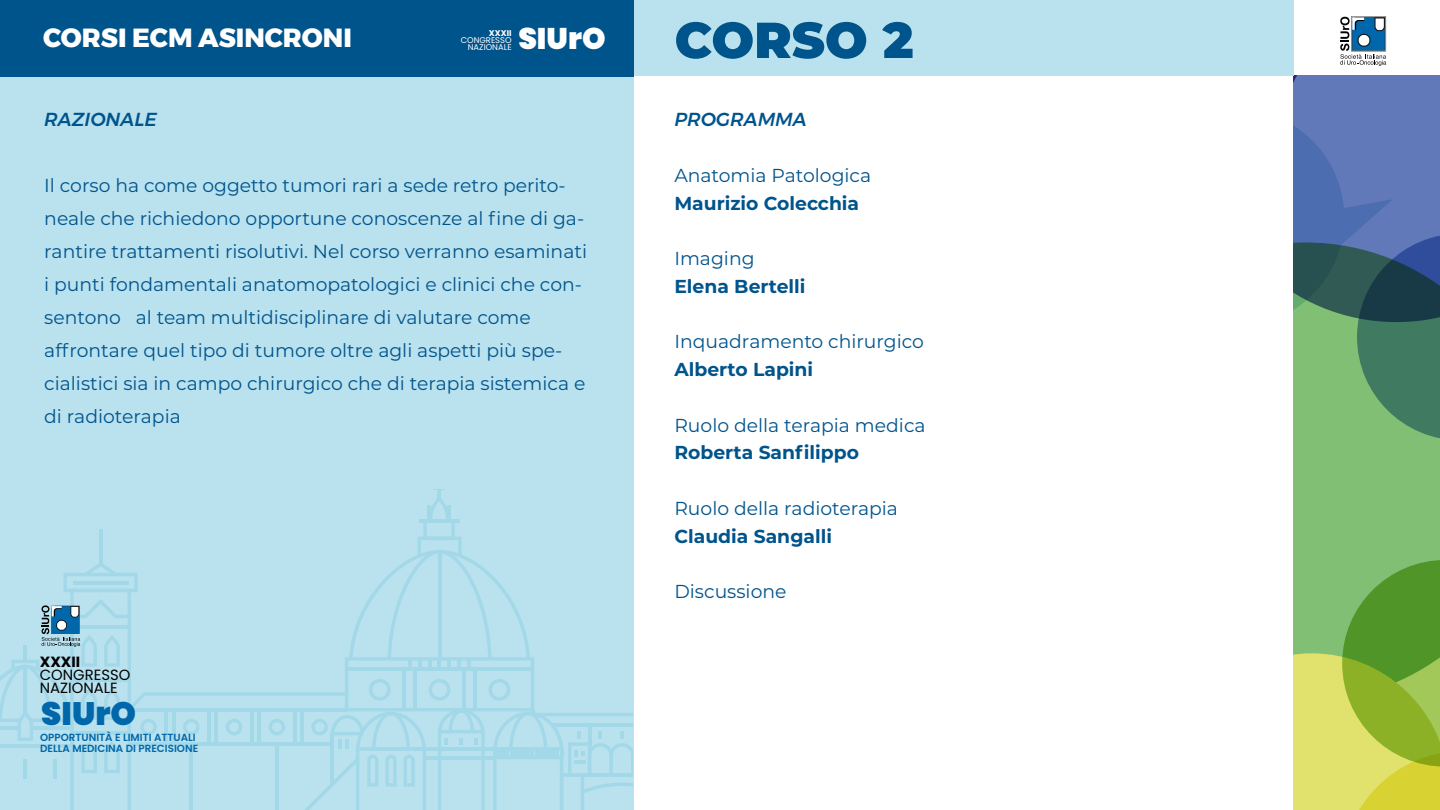
<style>
.page{position:relative;width:1440px;height:810px;background:#fff}
.page>*{position:absolute;margin:0;border:0;box-sizing:border-box;transform-origin:0 0}
.t1{font:900 50.4px "Montserrat";color:#00548c}
.t2{font:900 32.4px "Poppins";color:#0067aa}
.t3{font:900 29.85px "Poppins";color:#fff}
.t4{font:800 26.17px "Montserrat";color:#fff}
.t5{font:18.75px/33px "Montserrat";color:#00548c}
.t6{font:700 18.75px "Montserrat";color:#00548c}
.t7{font:italic 500 18.75px "Montserrat";color:#00548c}
.t8{font:14.77px/12.7px "Poppins";color:#010101}
.t9{font:700 14.77px "Poppins";color:#010101}
.t10{font:600 10.35px/11.7px "Poppins";color:#0067aa}
.t11{font:8.32px/7.1px "Poppins";color:#fff;text-align:right}
.t12{font:700 8.32px "Poppins";color:#fff}
</style>
<div class="page">
<div style="left:0;top:76px;width:633px;height:734px;background:#b9e1ee"></div>
<hr style="left:437px;top:490px;width:4px;height:10px;background:#a3d8e8">
<div style="left:1293px;top:440px;width:146px;height:120px;background:#80bf74"></div>
<svg style="left:1293px;top:560px;width:146px;height:250px;background:#9dbf4e"></svg>
<svg style="left:1293px;top:76px;width:146px;height:364px;background:#557d8b"></svg>
<div style="left:0;top:0;width:633px;height:76px;background:#00548c"></div>
<div style="left:633px;top:0;width:660px;height:76px;background:#b9e1ee"></div>
<svg style="left:1340px;top:16px;width:46px;height:50px"></svg>
<svg style="left:0;top:499px;width:632px;height:311px"></svg>
<h3 class="t4" style="left:43px;top:17px;width:310px">CORSI ECM ASINCRONI</h3>
<h1 class="t1" style="left:674px;top:2px;width:240px">CORSO 2</h1>
<p class="t12" style="left:489px;top:28px;width:24px">XXXII</p>
<p class="t11" style="left:460px;top:36px;width:52px">CONGRESSO<br>NAZIONALE</p>
<h3 class="t3" style="left:518px;top:21px;width:89px">SIUrO</h3>
<p class="t7" style="left:44px;top:105px;width:114px">RAZIONALE</p>
<p class="t5" style="left:44px;top:169px;width:544px">Il corso ha come oggetto tumori rari a sede retro perito&shy;neale che richiedono opportune conoscenze al fine di ga&shy;rantire trattamenti risolutivi. Nel corso verranno esaminati i punti fondamentali anatomopatologici e clinici che con&shy;sentono al team multidisciplinare di valutare come affrontare quel tipo di tumore oltre agli aspetti più spe&shy;cialistici sia in campo chirurgico che di terapia sistemica e di radioterapia</p>
<p class="t9" style="left:40px;top:654px;width:42px">XXXII</p>
<p class="t8" style="left:40px;top:669px;width:92px">CONGRESSO<br>NAZIONALE</p>
<h2 class="t2" style="left:41px;top:694px;width:96px">SIUrO</h2>
<p class="t10" style="left:40px;top:731px;width:160px">OPPORTUNITÀ E LIMITI ATTUALI<br>DELLA MEDICINA DI PRECISIONE</p>
<p class="t7" style="left:674px;top:105px;width:134px">PROGRAMMA</p>
<p class="t5" style="left:674px;top:158px;width:198px">Anatomia Patologica</p>
<p class="t6" style="left:674px;top:190px;width:186px">Maurizio Colecchia</p>
<p class="t5" style="left:674px;top:241px;width:82px">Imaging</p>
<p class="t6" style="left:674px;top:273px;width:133px">Elena Bertelli</p>
<p class="t5" style="left:674px;top:325px;width:251px">Inquadramento chirurgico</p>
<p class="t6" style="left:674px;top:356px;width:140px">Alberto Lapini</p>
<p class="t5" style="left:674px;top:408px;width:253px">Ruolo della terapia medica</p>
<p class="t6" style="left:674px;top:439px;width:186px">Roberta Sanfilippo</p>
<p class="t5" style="left:674px;top:491px;width:225px">Ruolo della radioterapia</p>
<p class="t6" style="left:674px;top:523px;width:159px">Claudia Sangalli</p>
<p class="t5" style="left:674px;top:574px;width:114px">Discussione</p>
</div>
